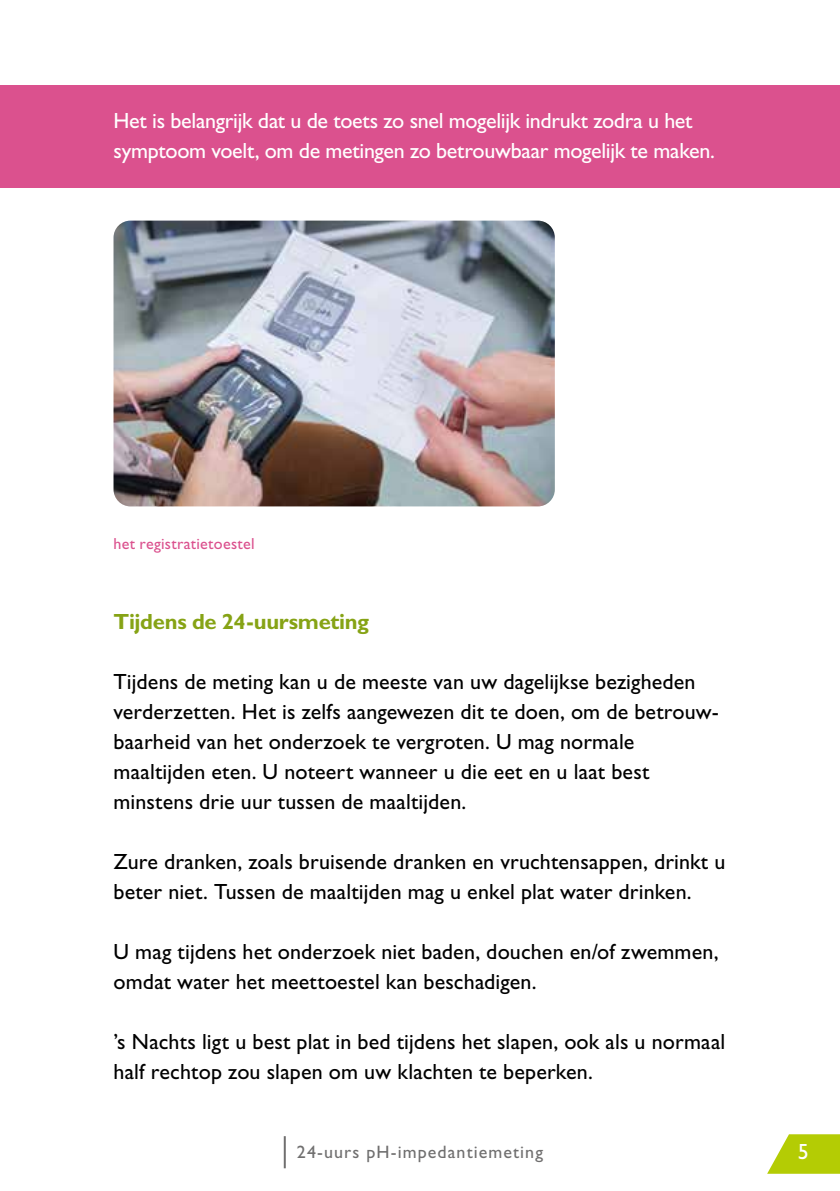
<style>
.page{position:relative;width:840px;height:1191px;background:#fff}
.page>*{position:absolute;margin:0;border:0;box-sizing:border-box;transform-origin:0 0}
.t1{font:22px/30px "Gill Sans Std";letter-spacing:.005em;color:#000}
.t2{font:22px/30px "Gill Sans Std";letter-spacing:-.015em;color:#fff}
.t3{font:700 22px "Gill Sans Std";letter-spacing:-.015em;color:#86a315}
.t4{font:18px "Gill Sans Std";letter-spacing:.06em;color:#706f6f}
.t5{font:16px "Gill Sans Std";letter-spacing:.02em;color:#db518e}
</style>
<div class="page">
<hr style="left:283px;top:1136px;width:2px;height:32px;background:#706f6f">
<svg style="left:767px;top:1134px;width:72px;height:39px"></svg>
<div style="left:0;top:85px;width:839px;height:102px;background:#db518e"></div>
<img style="left:113px;top:221px;width:441px;height:285px">
<p class="t2" style="left:113px;top:106px;width:602px">Het is belangrijk dat u de toets zo snel mogelijk indrukt zodra u het symptoom voelt, om de metingen zo betrouwbaar mogelijk te maken.</p>
<p class="t5" style="left:113px;top:534px;width:143px">het registratietoestel</p>
<p class="t3" style="left:113px;top:608px;width:257px">Tijdens de 24-uursmeting</p>
<p class="t1" style="left:113px;top:666px;width:604px">Tijdens de meting kan u de meeste van uw dagelijkse bezigheden verderzetten. Het is zelfs aangewezen dit te doen, om de betrouw&shy;baarheid van het onderzoek te vergroten. U mag normale maaltijden eten. U noteert wanneer u die eet en u laat best minstens drie uur tussen de maaltijden.</p>
<p class="t1" style="left:113px;top:846px;width:613px">Zure dranken, zoals bruisende dranken en vruchtensappen, drinkt u beter niet. Tussen de maaltijden mag u enkel plat water drinken.</p>
<p class="t1" style="left:113px;top:936px;width:606px">U mag tijdens het onderzoek niet baden, douchen en/of zwemmen, omdat water het meettoestel kan beschadigen.</p>
<p class="t1" style="left:113px;top:1026px;width:613px">’s Nachts ligt u best plat in bed tijdens het slapen, ook als u normaal half rechtop zou slapen om uw klachten te beperken.</p>
<p class="t4" style="left:297px;top:1141px;width:247px">24-uurs pH-impedantiemeting</p>
<p class="t2" style="left:797px;top:1136px;width:12px">5</p>
</div>
